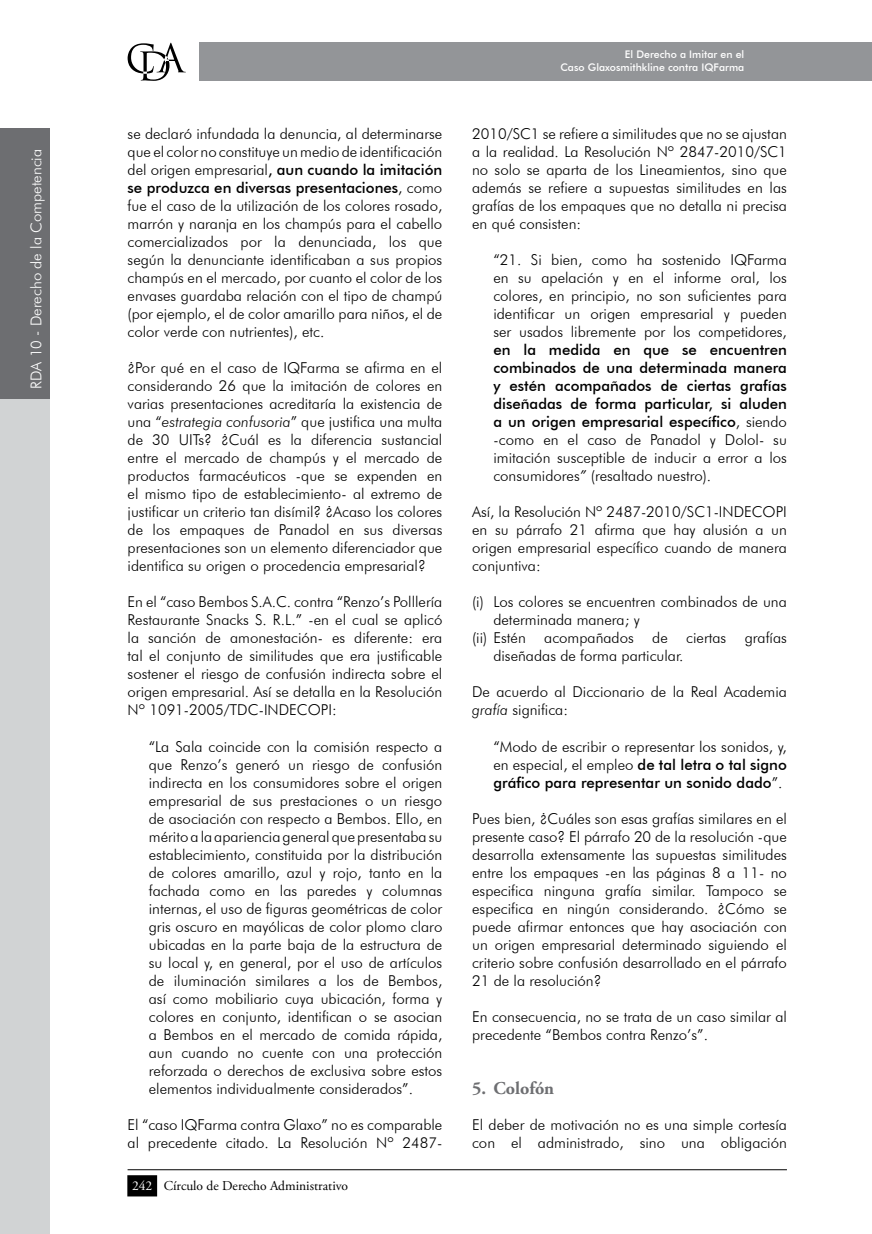
<style>
.page{position:relative;width:872px;height:1234px;background:#fff}
.page>*{position:absolute;margin:0;border:0;box-sizing:border-box;transform-origin:0 0}
.t1{font:700 18px "Adobe Garamond Pro";color:#6d6e71}
.t2{font:300 15px/18px "Futura BT";color:#000;text-align:justify}
.t3{font:500 15px/18px "Futura BT";color:#000;text-align:justify}
.t4{font:300 15px "Futura BT";color:#fff}
.t5{font:13.5px "Adobe Garamond Pro";color:#000}
.t6{font:500 10.5px/12.6px "Futura BT";color:#fff;text-align:right}
.s1{font-weight:500}
.s2{font-style:italic}
.s3{color:#fff}
.s4{font-weight:300}
.s5{font-weight:300;font-style:italic}
</style>
<div class="page">
<div style="left:199px;top:43px;width:673px;height:38px;background:#939598"></div>
<svg style="left:128px;top:43px;width:58px;height:38px"></svg>
<hr style="left:128px;top:1168px;width:659px;height:1px;background:#000">
<div style="left:128px;top:1175px;width:28px;height:20px;background:#000"></div>
<div style="left:127px;top:1174px;width:30px;height:22px;border:2px solid #000"></div>
<div style="left:0;top:395px;width:50px;height:838px;background:#d1d3d4"></div>
<div style="left:0;top:128px;width:50px;height:271px;background:#6d6e71"></div>
<p class="t4" style="left:27px;top:388px;width:241px;rotate:-90deg">RDA 10 - Derecho de la Competencia</p>
<p class="t2" style="left:128px;top:125px;width:316px">se declaró infundada la denuncia, al determinarse que el color no constituye un medio de identificación del origen empresarial<span class="s1">, aun cuando la imitación se produzca en diversas presentaciones</span>, como fue el caso de la utilización de los colores rosado, marrón y naranja en los champús para el cabello comercializados por la denunciada, los que según la denunciante identificaban a sus propios champús en el mercado, por cuanto el color de los envases guardaba relación con el tipo de champú (por ejemplo, el de color amarillo para niños, el de color verde con nutrientes), etc.</p>
<p class="t2" style="left:128px;top:359px;width:316px">¿Por qué en el caso de IQFarma se afirma en el considerando 26 que la imitación de colores en varias presentaciones acreditaría la existencia de una “<span class="s2">estrategia confusoria</span>” que justifica una multa de 30 UITs? ¿Cuál es la diferencia sustancial entre el mercado de champús y el mercado de productos farmacéuticos -que se expenden en el mismo tipo de establecimiento- al extremo de justificar un criterio tan disímil? ¿Acaso los colores de los empaques de Panadol en sus diversas presentaciones son un elemento diferenciador que identifica su origen o procedencia empresarial?</p>
<p class="t2" style="left:128px;top:593px;width:316px">E n el “caso Bembos S.A.C. contra “Renzo’s Polllería Restaurante Snacks S. R.L.” -en el cual se aplicó la sanción de amonestación- es diferente: era tal el conjunto de similitudes que era justificable sostener el riesgo de confusión indirecta sobre el origen empresarial. Así se detalla en la Resolución Nº 1091-2005/TDC-I NDECOPI :</p>
<p class="t2" style="left:149px;top:737px;width:295px">“La Sala coincide con la comisión respecto a que Renzo’s generó un riesgo de confusión indirecta en los consumidores sobre el origen empresarial de sus prestaciones o un riesgo de asociación con respecto a Bembos. E llo, en mérito a la apariencia general que presentaba su establecimiento, constituida por la distribución de colores amarillo, azul y rojo, tanto en la fachada como en las paredes y columnas internas, el uso de figuras geométricas de color gris oscuro en mayólicas de color plomo claro ubicadas en la parte baja de la estructura de su local y, en general, por el uso de artículos de iluminación similares a los de Bembos, así como mobiliario cuya ubicación, forma y colores en conjunto, identifican o se asocian a Bembos en el mercado de comida rápida, aun cuando no cuente con una protección reforzada o derechos de exclusiva sobre estos elementos individualmente considerados”.</p>
<p class="t2" style="left:128px;top:1115px;width:316px">E l “caso I QFarma contra Glaxo” no es comparable al precedente citado. La Resolución Nº 2487-</p>
<p class="t5" style="left:132px;top:1176px;width:218px"><span class="s3">242</span> Círculo de Derecho Administrativo</p>
<p class="t6" style="left:560px;top:48px;width:185px">El Derecho a Imitar en el<br>Caso Glaxosmithkline contra IQFarma</p>
<p class="t2" style="left:472px;top:125px;width:316px">2010/SC1 se refiere a similitudes que no se ajustan a la realidad. La Resolución Nº 2847-2010/SC1 no solo se aparta de los Lineamientos, sino que además se refiere a supuestas similitudes en las grafías de los empaques que no detalla ni precisa en qué consisten:</p>
<p class="t2" style="left:493px;top:251px;width:295px">“21. Si bien, como ha sostenido IQFarma en su apelación y en el informe oral, los colores, en principio, no son suficientes para identificar un origen empresarial y pueden ser usados libremente por los competidores,</p>
<p class="t3" style="left:493px;top:341px;width:295px">en la medida en que se encuentren combinados de una determinada manera y estén acompañados de ciertas grafías diseñadas de forma particular, si aluden a un origen empresarial específico<span class="s4">, siendo -como en el caso de Panadol y Dolol- su imitación susceptible de inducir a error a los consumidores</span><span class="s5">”</span> <span class="s4">(resaltado nuestro).</span></p>
<p class="t2" style="left:472px;top:503px;width:316px;text-align:left">Así, la Resolución Nº 2487-2010/SC1-I NDECOPI en su párrafo 21 afirma que hay alusión a un origen empresarial específico cuando de manera conjuntiva:</p>
<p class="t2" style="left:472px;top:593px;width:316px">(i) Los colores se encuentren combinados de una</p>
<p class="t2" style="left:493px;top:611px;width:148px">determinada manera; y</p>
<p class="t2" style="left:472px;top:629px;width:316px">(ii) Estén acompañados de ciertas grafías</p>
<p class="t2" style="left:493px;top:647px;width:192px">diseñadas de forma particular.</p>
<p class="t2" style="left:472px;top:683px;width:316px">De acuerdo al Diccionario de la Real Academia <span class="s2">grafía</span> significa:</p>
<p class="t2" style="left:493px;top:737px;width:295px">“Modo de escribir o representar los sonidos, y, en especial, el empleo <span class="s1">de tal letra o tal signo gráfico para representar un sonido dado</span>”.</p>
<p class="t2" style="left:472px;top:809px;width:316px">Pues bien, ¿Cuáles son esas grafías similares en el presente caso? E l párrafo 20 de la resolución -que desarrolla extensamente las supuestas similitudes entre los empaques -en las páginas 8 a 11- no especifica ninguna grafía similar. Tampoco se especifica en ningún considerando. ¿Cómo se puede afirmar entonces que hay asociación con un origen empresarial determinado siguiendo el criterio sobre confusión desarrollado en el párrafo 21 de la resolución?</p>
<p class="t2" style="left:472px;top:1007px;width:316px">E n consecuencia, no se trata de un caso similar al precedente “Bembos contra Renzo’s”.</p>
<p class="t1" style="left:472px;top:1077px;width:84px">5. Colofón</p>
<p class="t2" style="left:472px;top:1115px;width:316px">E l deber de motivación no es una simple cortesía con el administrado, sino una obligación</p>
</div>
